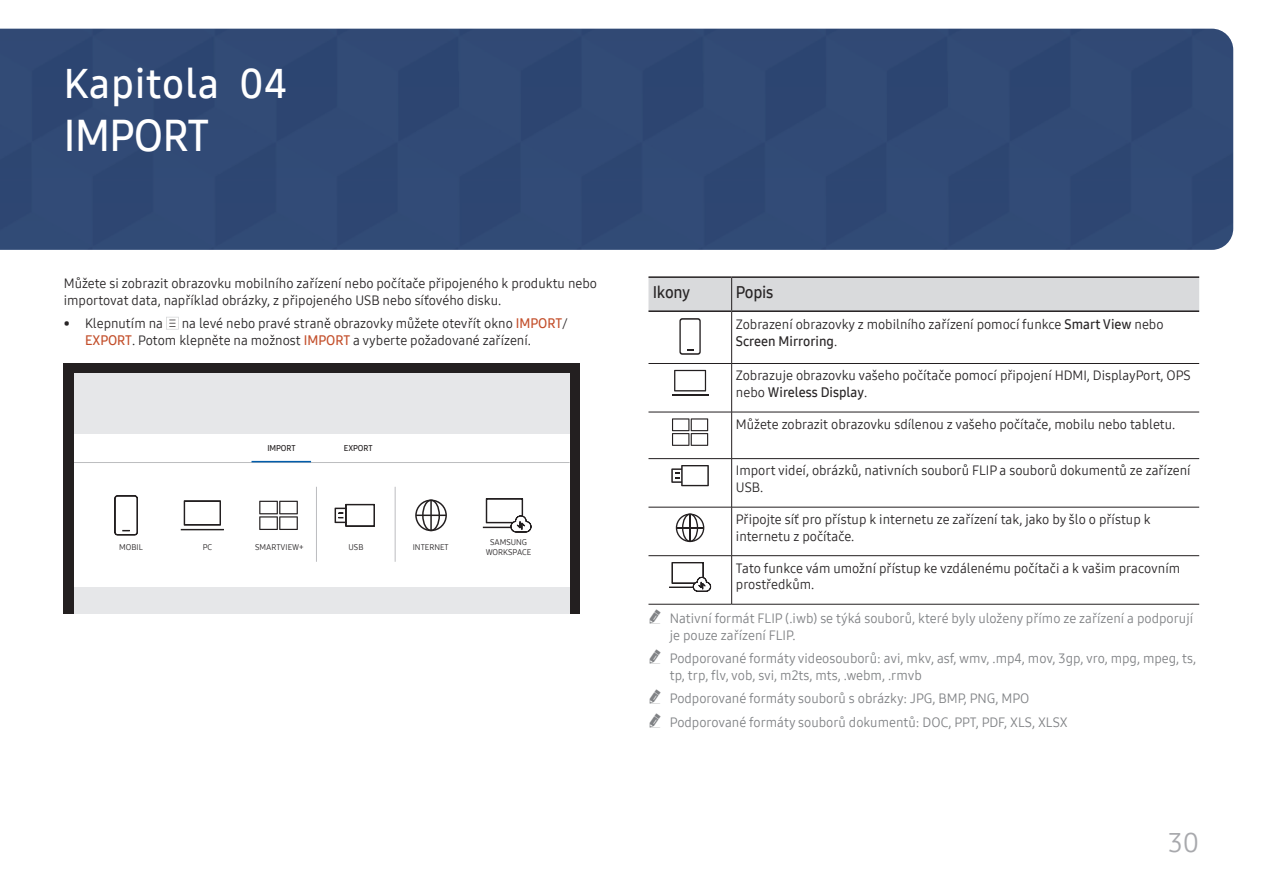
<style>
.page{position:relative;width:1263px;height:893px;background:#fff}
.page>*{position:absolute;margin:0;border:0;box-sizing:border-box;transform-origin:0 0}
.Chapter{font:43.5px "Samsung One 600";letter-spacing:-.01em;color:#fff}
.Description-Chapter1{font:40.5px "Samsung One 600";letter-spacing:.02em;color:#fff}
.t1{font:27px "Samsung One 400";color:#a8a9ad}
.Description-header{font:16.5px "Samsung One 600";letter-spacing:-.015em;color:#282526}
.Description{font:13.5px/17px "Samsung One 400";color:#282526}
.t2{font:13.5px/17px "Samsung One 400";color:#808285}
.Description_small_5{font:8.25px/9.9px "Samsung One 400";color:#282526;text-align:center}
.OSD_1st_On{font:8.25px "Samsung One 600";color:#231f20}
.OSD_1st{font:8.25px "Samsung One 600";color:#231f20}
.s1{font-family:"Samsung One 600";color:#c34f2b}
.s2{font-family:"Samsung One 600"}
</style>
<div class="page">
<div style="left:0;top:29px;width:1233px;height:221px;background:#314a76"></div>
<svg style="left:166px;top:317px;width:13px;height:13px"></svg>
<div style="left:64px;top:363px;width:516px;height:251px;background:#231f20"></div>
<div style="left:74px;top:373px;width:496px;height:241px;background:#e6e7e9"></div>
<div style="left:74px;top:434px;width:496px;height:153px;background:#fff"></div>
<hr style="left:74px;top:462px;width:496px;height:1px;background:#bcbdc0">
<svg style="left:114px;top:495px;width:24px;height:41px"></svg>
<svg style="left:183px;top:500px;width:38px;height:26px"></svg>
<div style="left:181px;top:529px;width:43px;height:1px;border:1px solid #231f20"></div>
<svg style="left:334px;top:503px;width:41px;height:24px"></svg>
<div style="left:483px;top:527px;width:43px;height:1px;border:1px solid #231f20"></div>
<svg style="left:485px;top:498px;width:47px;height:35px"></svg>
<div style="left:415px;top:499px;width:32px;height:32px;border:1px solid #231f20;border-radius:50%"></div>
<hr style="left:430px;top:500px;width:2px;height:30px;background:#231f20">
<hr style="left:416px;top:515px;width:30px;height:1px;background:#231f20">
<div style="left:422px;top:499px;width:18px;height:32px;border:1px solid #231f20;border-radius:50%"></div>
<svg style="left:259px;top:501px;width:39px;height:29px"></svg>
<hr style="left:395px;top:487px;width:1px;height:75px;background:#bcbdc0">
<hr style="left:316px;top:487px;width:1px;height:75px;background:#bcbdc0">
<hr style="left:252px;top:461px;width:59px;height:1px;background:#015dab">
<div style="left:648px;top:278px;width:551px;height:32px;background:#d9dadc"></div>
<hr style="left:648px;top:276px;width:84px;height:2px;background:#231f20">
<hr style="left:732px;top:276px;width:467px;height:2px;background:#231f20">
<hr style="left:648px;top:310px;width:84px;height:2px;background:#231f20">
<hr style="left:732px;top:310px;width:467px;height:2px;background:#231f20">
<hr style="left:731px;top:278px;width:1px;height:32px;background:#231f20">
<hr style="left:648px;top:363px;width:84px;height:1px;background:#231f20">
<hr style="left:648px;top:412px;width:84px;height:1px;background:#231f20">
<hr style="left:731px;top:412px;width:1px;height:46px;background:#231f20">
<hr style="left:648px;top:458px;width:84px;height:1px;background:#231f20">
<hr style="left:731px;top:459px;width:1px;height:48px;background:#231f20">
<hr style="left:648px;top:507px;width:84px;height:1px;background:#231f20">
<hr style="left:731px;top:507px;width:1px;height:48px;background:#231f20">
<hr style="left:648px;top:555px;width:84px;height:1px;background:#231f20">
<hr style="left:731px;top:556px;width:1px;height:48px;background:#231f20">
<hr style="left:732px;top:555px;width:467px;height:1px;background:#231f20">
<hr style="left:732px;top:604px;width:467px;height:1px;background:#231f20">
<hr style="left:731px;top:312px;width:1px;height:51px;background:#231f20">
<hr style="left:731px;top:364px;width:1px;height:48px;background:#231f20">
<hr style="left:648px;top:604px;width:84px;height:1px;background:#231f20">
<hr style="left:732px;top:363px;width:467px;height:1px;background:#231f20">
<hr style="left:732px;top:412px;width:467px;height:1px;background:#231f20">
<hr style="left:732px;top:458px;width:467px;height:1px;background:#231f20">
<hr style="left:732px;top:507px;width:467px;height:1px;background:#231f20">
<svg style="left:679px;top:318px;width:22px;height:37px"></svg>
<svg style="left:674px;top:370px;width:32px;height:21px"></svg>
<hr style="left:672px;top:395px;width:36px;height:1px;background:#231f20">
<hr style="left:672px;top:394px;width:36px;height:1px;background:#231f20">
<svg style="left:672px;top:418px;width:36px;height:28px"></svg>
<svg style="left:671px;top:465px;width:38px;height:21px"></svg>
<svg style="left:676px;top:513px;width:28px;height:29px"></svg>
<div style="left:669px;top:587px;width:37px;height:1px;border:1px solid #231f20"></div>
<svg style="left:671px;top:562px;width:40px;height:30px"></svg>
<p class="Description-Chapter1" style="left:64px;top:57px;width:225px">Kapitola 04</p>
<p class="Chapter" style="left:64px;top:107px;width:147px">IMPORT</p>
<p class="Description" style="left:64px;top:275px;width:535px">Můžete si zobrazit obrazovku mobilního zařízení nebo počítače připojeného k produktu nebo importovat data, například obrázky, z připojeného USB nebo síťového disku.</p>
<p class="Description" style="left:64px;top:315px;width:101px">• Klepnutím na</p>
<p class="Description" style="left:85px;top:315px;width:484px;text-indent:97px">na levé nebo pravé straně obrazovky můžete otevřít okno <span class="s1">IMPORT</span>/<br><span class="s1">EXPORT</span>. Potom klepněte na možnost <span class="s1">IMPORT</span> a vyberte požadované zařízení.</p>
<h2 class="OSD_1st_On" style="left:267px;top:443px;width:30px">IMPORT</h2>
<h2 class="OSD_1st" style="left:344px;top:443px;width:30px">EXPORT</h2>
<p class="Description_small_5" style="left:119px;top:542px;width:25px">MOBIL</p>
<p class="Description_small_5" style="left:203px;top:542px;width:11px">PC</p>
<p class="Description_small_5" style="left:255px;top:542px;width:50px">SMARTVIEW+</p>
<p class="Description_small_5" style="left:486px;top:537px;width:47px">SAMSUNG<br>WORKSPACE</p>
<p class="Description_small_5" style="left:349px;top:542px;width:16px">USB</p>
<p class="Description_small_5" style="left:413px;top:542px;width:37px">INTERNET</p>
<p class="Description-header" style="left:653px;top:282px;width:39px">Ikony</p>
<p class="Description-header" style="left:736px;top:282px;width:39px">Popis</p>
<p class="Description" style="left:736px;top:315px;width:429px">Zobrazení obrazovky z mobilního zařízení pomocí funkce <span class="s2">Smart View</span> nebo<br><span class="s2">Screen Mirroring</span>.</p>
<p class="Description" style="left:736px;top:367px;width:456px">Zobrazuje obrazovku vašeho počítače pomocí připojení HDMI, DisplayPort, OPS nebo <span class="s2">Wireless Display</span>.</p>
<p class="Description" style="left:736px;top:415px;width:441px">Můžete zobrazit obrazovku sdílenou z vašeho počítače, mobilu nebo tabletu.</p>
<p class="Description" style="left:736px;top:462px;width:456px">Import videí, obrázků, nativních souborů FLIP a souborů dokumentů ze zařízení<br>USB.</p>
<p class="Description" style="left:736px;top:511px;width:416px">Připojte síť pro přístup k internetu ze zařízení tak, jako by šlo o přístup k internetu z počítače.</p>
<p class="Description" style="left:736px;top:559px;width:446px">Tato funkce vám umožní přístup ke vzdálenému počítači a k vašim pracovním prostředkům.</p>
<p class="t2" style="left:670px;top:609px;width:525px">Nativní formát FLIP (.iwb) se týká souborů, které byly uloženy přímo ze zařízení a podporují je pouze zařízení FLIP.</p>
<p class="t2" style="left:670px;top:650px;width:528px">Podporované formáty videosouborů: avi, mkv, asf, wmv, .mp4, mov, 3gp, vro, mpg, mpeg, ts, tp, trp, flv, vob, svi, m2ts, mts, .webm, .rmvb</p>
<p class="t2" style="left:670px;top:690px;width:361px">Podporované formáty souborů s obrázky: JPG, BMP, PNG, MPO</p>
<p class="t2" style="left:670px;top:713px;width:399px">Podporované formáty souborů dokumentů: DOC, PPT, PDF, XLS, XLSX</p>
<h3 class="t1" style="left:1168px;top:825px;width:33px">30</h3>
</div>
